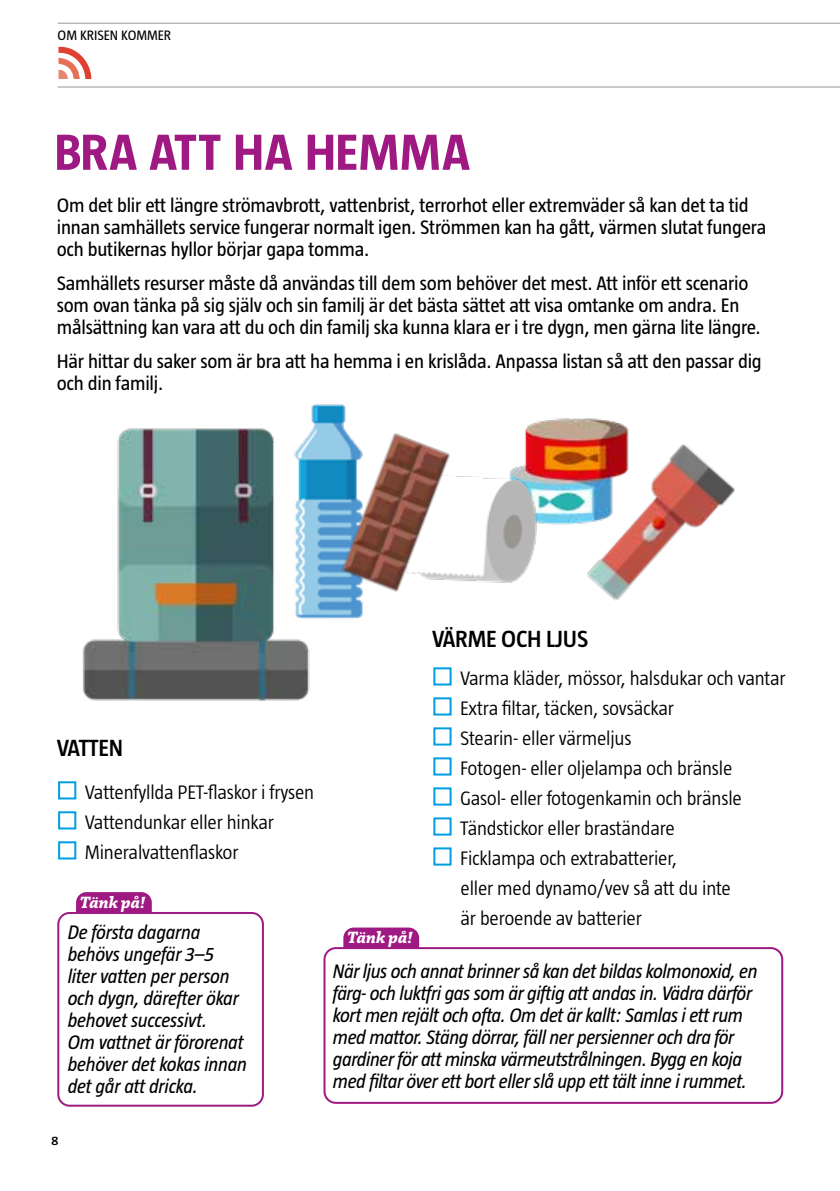
<style>
.page{position:relative;width:840px;height:1191px;background:#fff}
.page>*{position:absolute;margin:0;border:0;box-sizing:border-box;transform-origin:0 0}
.t1{font:700 52px "Gwvwlw Taz";letter-spacing:.01em;color:#9e1981}
.t2{font:600 24px "Ckknmq Taz";letter-spacing:-.01em;color:#000}
.t3{font:20px/22px "Hsqpsd Taz";letter-spacing:-.01em;color:#000}
.t4{font:italic 20px/22px "Yhpjmw Taz";letter-spacing:-.02em;color:#000}
.t5{font:300 20px/30px "Gfbslp Taz";letter-spacing:-.01em;color:#000}
.t6{font:italic 700 17.4px "Tnpmyy Chaparral Pro";color:#fff}
.t7{font:14px "Qrmxmm Taz";color:#000}
.t8{font:600 12.6px "Ckknmq Taz";color:#000;scale:1.11 1}
.s1{color:#009fe3}
</style>
<div class="page">
<svg style="left:58px;top:47px;width:33px;height:32px"></svg>
<hr style="left:58px;top:23px;width:781px;height:1px;background:#979696">
<hr style="left:58px;top:86px;width:781px;height:1px;background:#979696">
<img style="left:510px;top:418px;width:119px;height:107px">
<img style="left:311px;top:404px;width:52px;height:215px">
<img style="left:459px;top:471px;width:84px;height:112px">
<img style="left:82px;top:411px;width:232px;height:290px">
<img style="left:332px;top:424px;width:127px;height:176px">
<img style="left:561px;top:433px;width:174px;height:168px">
<svg style="left:76px;top:892px;width:76px;height:20px;background:#a12285"></svg>
<div style="left:57px;top:912px;width:207px;height:194px;border:2px solid #9e1981;border-radius:11px"></div>
<svg style="left:343px;top:927px;width:76px;height:20px;background:#a42788"></svg>
<div style="left:323px;top:947px;width:459px;height:156px;border:2px solid #9e1981;border-radius:11px"></div>
<p class="t7" style="left:58px;top:28px;width:115px">OM KRISEN KOMMER</p>
<h1 class="t1" style="left:54px;top:125px;width:417px">BRA ATT HA HEMMA</h1>
<p class="t3" style="left:57px;top:194px;width:710px">Om det blir ett längre strömavbrott, vattenbrist, terrorhot eller extremväder så kan det ta tid innan samhällets service fungerar normalt igen. Strömmen kan ha gått, värmen slutat fungera och butikernas hyllor börjar gapa tomma.</p>
<p class="t3" style="left:57px;top:272px;width:705px">Samhällets resurser måste då användas till dem som behöver det mest. Att inför ett scenario som ovan tänka på sig själv och sin familj är det bästa sättet att visa omtanke om andra. En målsättning kan vara att du och din familj ska kunna klara er i tre dygn, men gärna lite längre.</p>
<p class="t3" style="left:57px;top:350px;width:706px">Här hittar du saker som är bra att ha hemma i en krislåda. Anpassa listan så att den passar dig och din familj.</p>
<p class="t2" style="left:57px;top:736px;width:68px">VATTEN</p>
<p class="t5" style="left:57px;top:777px;width:259px"><span class="s1">■</span> Vattenfyllda PET-faskor i frysen</p>
<p class="t5" style="left:57px;top:807px;width:219px"><span class="s1">■</span> Vattendunkar eller hinkar</p>
<p class="t5" style="left:57px;top:837px;width:183px"><span class="s1">■</span> Mineralvattenfaskor</p>
<p class="t6" style="left:80px;top:891px;width:67px">Tänk på!</p>
<p class="t4" style="left:68px;top:921px;width:181px">De första dagarna behövs ungefär 3–5 liter vatten per person och dygn, därefter ökar behovet successivt.<br>Om vattnet är förorenat behöver det kokas innan det går att dricka.</p>
<p class="t8" style="left:51px;top:1134px;width:8px">8</p>
<p class="t2" style="left:432px;top:626px;width:157px">VÄRME OCH LJUS</p>
<p class="t5" style="left:432px;top:663px;width:355px"><span class="s1">■</span> Varma kläder, mössor, halsdukar och vantar</p>
<p class="t5" style="left:432px;top:693px;width:243px"><span class="s1">■</span> Extra fltar, täcken, sovsäckar</p>
<p class="t5" style="left:432px;top:723px;width:201px"><span class="s1">■</span> Stearin- eller värmeljus</p>
<p class="t5" style="left:432px;top:753px;width:302px"><span class="s1">■</span> Fotogen- eller oljelampa och bränsle</p>
<p class="t5" style="left:432px;top:783px;width:311px"><span class="s1">■</span> Gasol- eller fotogenkamin och bränsle</p>
<p class="t5" style="left:432px;top:813px;width:244px"><span class="s1">■</span> Tändstickor eller braständare</p>
<p class="t5" style="left:460px;top:843px;width:271px;text-indent:-29px"><span class="s1">■</span> Ficklampa och extrabatterier,<br>eller med dynamo/vev så att du inte är beroende av batterier</p>
<p class="t6" style="left:347px;top:927px;width:67px">Tänk på!</p>
<p class="t4" style="left:333px;top:960px;width:426px">När ljus och annat brinner så kan det bildas kolmonoxid, en färg- och luktfri gas som är giftig att andas in. Vädra därför kort men rejält och ofta. Om det är kallt: Samlas i ett rum med mattor. Stäng dörrar, fäll ner persienner och dra för gardiner för att minska värmeutstrålningen. Bygg en koja med fltar över ett bort eller slå upp ett tält inne i rummet.</p>
</div>
